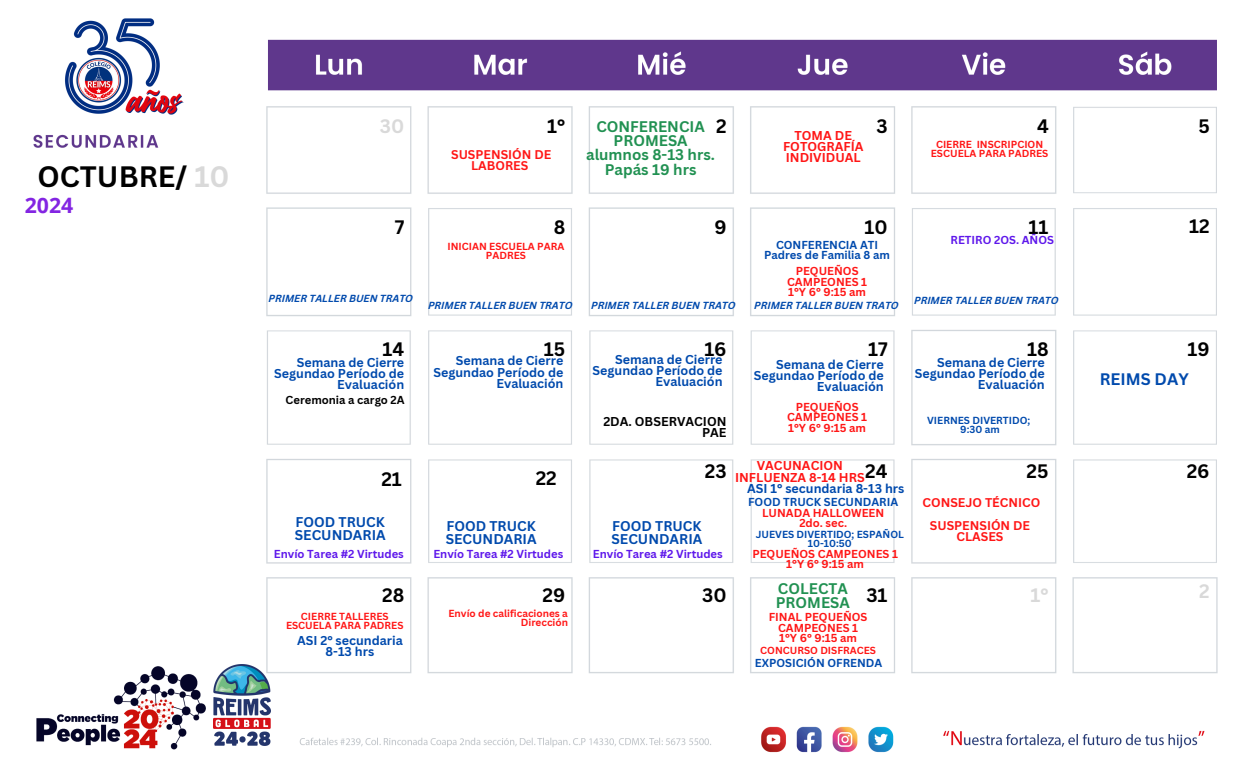
<style>
.page{position:relative;width:1260px;height:765px;background:#fff}
.page>*{position:absolute;margin:0;border:0;box-sizing:border-box;transform-origin:0 0}
.t1{font:700 28.75px "Canva Sans";color:#000}
.t2{font:700 21.25px "Open Sans";color:#8325e2}
.t3{font:700 19px "Canva Sans";color:#000}
.t4{font:700 19px "Canva Sans";color:#d9d9d9}
.t5{font:700 16.25px "Canva Sans";color:#004aad}
.t6{font:700 15px/14px "Canva Sans";color:#219152;text-align:center}
.t7{font:700 13.75px/13.1px "Canva Sans";color:#004aad}
.t8{font:700 12.5px/11.2px "Canva Sans";color:#004aad;text-align:right}
.t9{font:700 12.5px/11.2px "Canva Sans";color:#ff1616;text-align:center}
.t10{font:700 12.5px/11.2px "Canva Sans";color:#000;text-align:right}
.t11{font:700 12.25px/11.2px "Canva Sans";color:#ff1616;text-align:center}
.t12{font:700 11.25px/10.2px "Canva Sans";color:#ff1616;text-align:center}
.t13{font:700 11.25px "Canva Sans";color:#5e17eb}
.t14{font:700 11.25px "Canva Sans";color:#004aad}
.t15{font:700 11.25px "Canva Sans";color:#000}
.t16{font:700 10px/9.1px "Canva Sans";color:#ff1616;text-align:center}
.t17{font:italic 700 10px "Canva Sans";color:#004aad}
.t18{font:700 10px/9.1px "Canva Sans";color:#004aad;text-align:center}
.s1{color:#d9d9d9}
</style>
<div class="page">
<img style="left:33px;top:39px;width:1185px;height:714px">
<div style="left:14px;top:0;width:229px;height:125px;background:#fff"></div>
<img style="left:54px;top:18px;width:137px;height:117px">
<div style="left:14px;top:191px;width:70px;height:27px;background:#fff"></div>
<img style="left:213px;top:665px;width:58px;height:80px">
<p class="t1" style="left:37px;top:156px;width:194px">OCTUBRE/ <span class="s1">10</span></p>
<p class="t2" style="left:25px;top:190px;width:50px">2024</p>
<p class="t4" style="left:380px;top:112px;width:26px">30</p>
<h3 class="t3" style="left:547px;top:112px;width:20px">1°</h3>
<p class="t11" style="left:451px;top:148px;width:102px">SUSPENSIÓN DE<br>LABORES</p>
<p class="t3" style="left:716px;top:112px;width:12px">2</p>
<p class="t6" style="left:586px;top:120px;width:130px">CONFERENCIA<br>PROMESA alumnos 8-13 hrs.<br>Papás 19 hrs</p>
<p class="t9" style="left:783px;top:129px;width:82px">TOMA DE<br>FOTOGRAFÍA<br>INDIVIDUAL</p>
<h2 class="t3" style="left:876px;top:112px;width:13px">3</h2>
<p class="t3" style="left:1037px;top:112px;width:13px">4</p>
<p class="t16" style="left:931px;top:140px;width:119px">CIERRE INSCRIPCION<br>ESCUELA PARA PADRES</p>
<h5 class="t3" style="left:395px;top:214px;width:11px">7</h5>
<p class="t17" style="left:269px;top:294px;width:146px">PRIMER TALLER BUEN TRATO</p>
<p class="t3" style="left:554px;top:214px;width:13px">8</p>
<h6 class="t16" style="left:447px;top:241px;width:118px">INICIAN ESCUELA PARA<br>PADRES</h6>
<p class="t3" style="left:714px;top:214px;width:14px">9</p>
<p class="t3" style="left:864px;top:214px;width:25px">10</p>
<p class="t14" style="left:776px;top:237px;width:104px">CONFERENCIA ATI</p>
<p class="t14" style="left:764px;top:247px;width:127px">Padres de Familia 8 am</p>
<p class="t12" style="left:787px;top:266px;width:82px">PEQUEÑOS<br>CAMPEONES 1</p>
<p class="t12" style="left:788px;top:287px;width:79px">1°Y 6° 9:15 am</p>
<h6 class="t17" style="left:428px;top:301px;width:146px">PRIMER TALLER BUEN TRATO</h6>
<p class="t17" style="left:591px;top:301px;width:146px">PRIMER TALLER BUEN TRATO</p>
<h6 class="t17" style="left:754px;top:301px;width:146px">PRIMER TALLER BUEN TRATO</h6>
<p class="t3" style="left:1029px;top:214px;width:21px">11</p>
<h6 class="t13" style="left:951px;top:232px;width:105px">RETIRO 2OS. AÑOS</h6>
<p class="t17" style="left:914px;top:296px;width:146px">PRIMER TALLER BUEN TRATO</p>
<p class="t3" style="left:383px;top:335px;width:23px">14</p>
<p class="t8" style="left:274px;top:356px;width:131px">Semana de Cierre<br>Segundao Período de<br>Evaluación</p>
<p class="t15" style="left:286px;top:392px;width:121px">Ceremonia a cargo 2A</p>
<p class="t3" style="left:704px;top:335px;width:24px">16</p>
<p class="t3" style="left:544px;top:335px;width:23px">15</p>
<p class="t3" style="left:868px;top:335px;width:21px">17</p>
<p class="t3" style="left:1027px;top:336px;width:23px">18</p>
<p class="t8" style="left:433px;top:355px;width:131px">Semana de Cierre<br>Segundao Período de<br>Evaluación</p>
<p class="t8" style="left:593px;top:353px;width:131px">Semana de Cierre<br>Segundao Período de<br>Evaluación</p>
<p class="t8" style="left:754px;top:358px;width:131px">Semana de Cierre<br>Segundao Período de<br>Evaluación</p>
<p class="t8" style="left:915px;top:356px;width:131px">Semana de Cierre<br>Segundao Período de<br>Evaluación</p>
<p class="t10" style="left:603px;top:415px;width:125px">2DA. OBSERVACION<br>PAE</p>
<p class="t12" style="left:787px;top:401px;width:82px">PEQUEÑOS<br>CAMPEONES 1</p>
<p class="t12" style="left:788px;top:422px;width:79px">1°Y 6° 9:15 am</p>
<p class="t18" style="left:927px;top:415px;width:105px">VIERNES DIVERTIDO;</p>
<p class="t18" style="left:960px;top:424px;width:41px">9:30 am</p>
<p class="t3" style="left:381px;top:466px;width:22px">21</p>
<p class="t3" style="left:536px;top:465px;width:23px">22</p>
<h6 class="t3" style="left:705px;top:458px;width:23px">23</h6>
<h4 class="t9" style="left:735px;top:460px;width:131px">VACUNACION<br>INFLUENZA 8-14 HRS</h4>
<p class="t3" style="left:865px;top:458px;width:24px">24</p>
<p class="t8" style="left:747px;top:483px;width:159px">ASI 1° secundaria 8-13 hrs</p>
<p class="t3" style="left:1027px;top:458px;width:23px">25</p>
<p class="t14" style="left:748px;top:494px;width:152px">FOOD TRUCK SECUNDARIA</p>
<p class="t7" style="left:295px;top:515px;width:92px">FOOD TRUCK<br>SECUNDARIA</p>
<h4 class="t12" style="left:762px;top:507px;width:124px">LUNADA HALLOWEEN<br>2do. sec.</h4>
<p class="t7" style="left:446px;top:519px;width:92px">FOOD TRUCK<br>SECUNDARIA</p>
<p class="t7" style="left:611px;top:519px;width:92px">FOOD TRUCK<br>SECUNDARIA</p>
<h3 class="t18" style="left:756px;top:530px;width:150px">JUEVES DIVERTIDO; ESPAÑOL<br>10-10:50</h3>
<p class="t12" style="left:752px;top:548px;width:147px">PEQUEÑOS CAMPEONES 1</p>
<p class="t12" style="left:786px;top:559px;width:79px">1°Y 6° 9:15 am</p>
<p class="t13" style="left:274px;top:546px;width:131px">Envío Tarea #2 Virtudes</p>
<p class="t13" style="left:433px;top:546px;width:131px">Envío Tarea #2 Virtudes</p>
<p class="t13" style="left:593px;top:546px;width:131px">Envío Tarea #2 Virtudes</p>
<p class="t11" style="left:923px;top:497px;width:119px">CONSEJO TÉCNICO</p>
<h6 class="t11" style="left:930px;top:519px;width:102px">SUSPENSIÓN DE<br>CLASES</h6>
<p class="t3" style="left:1199px;top:112px;width:13px">5</p>
<p class="t3" style="left:1189px;top:213px;width:22px">12</p>
<p class="t3" style="left:1187px;top:336px;width:24px">19</p>
<p class="t5" style="left:1100px;top:368px;width:91px">REIMS DAY</p>
<p class="t3" style="left:1187px;top:458px;width:24px">26</p>
<p class="t3" style="left:382px;top:581px;width:24px">28</p>
<p class="t16" style="left:286px;top:612px;width:119px">CIERRE TALLERES<br>ESCUELA PARA PADRES</p>
<p class="t8" style="left:297px;top:635px;width:107px">ASI 2° secundaria</p>
<p class="t8" style="left:326px;top:646px;width:50px">8-13 hrs</p>
<p class="t3" style="left:543px;top:581px;width:24px">29</p>
<p class="t16" style="left:449px;top:608px;width:121px;text-align:right">Envío de calificaciones a<br>Dirección</p>
<p class="t3" style="left:702px;top:581px;width:26px">30</p>
<p class="t6" style="left:778px;top:581px;width:71px">COLECTA</p>
<p class="t4" style="left:1199px;top:578px;width:12px">2</p>
<p class="t6" style="left:776px;top:595px;width:76px">PROMESA</p>
<p class="t3" style="left:866px;top:581px;width:23px">31</p>
<p class="t4" style="left:1031px;top:581px;width:20px">1°</p>
<p class="t12" style="left:769px;top:612px;width:100px">FINAL PEQUEÑOS<br>CAMPEONES 1</p>
<p class="t12" style="left:779px;top:633px;width:79px">1°Y 6° 9:15 am</p>
<p class="t16" style="left:760px;top:645px;width:117px">CONCURSO DISFRACES</p>
<p class="t14" style="left:755px;top:655px;width:129px">EXPOSICIÓN OFRENDA</p>
</div>
